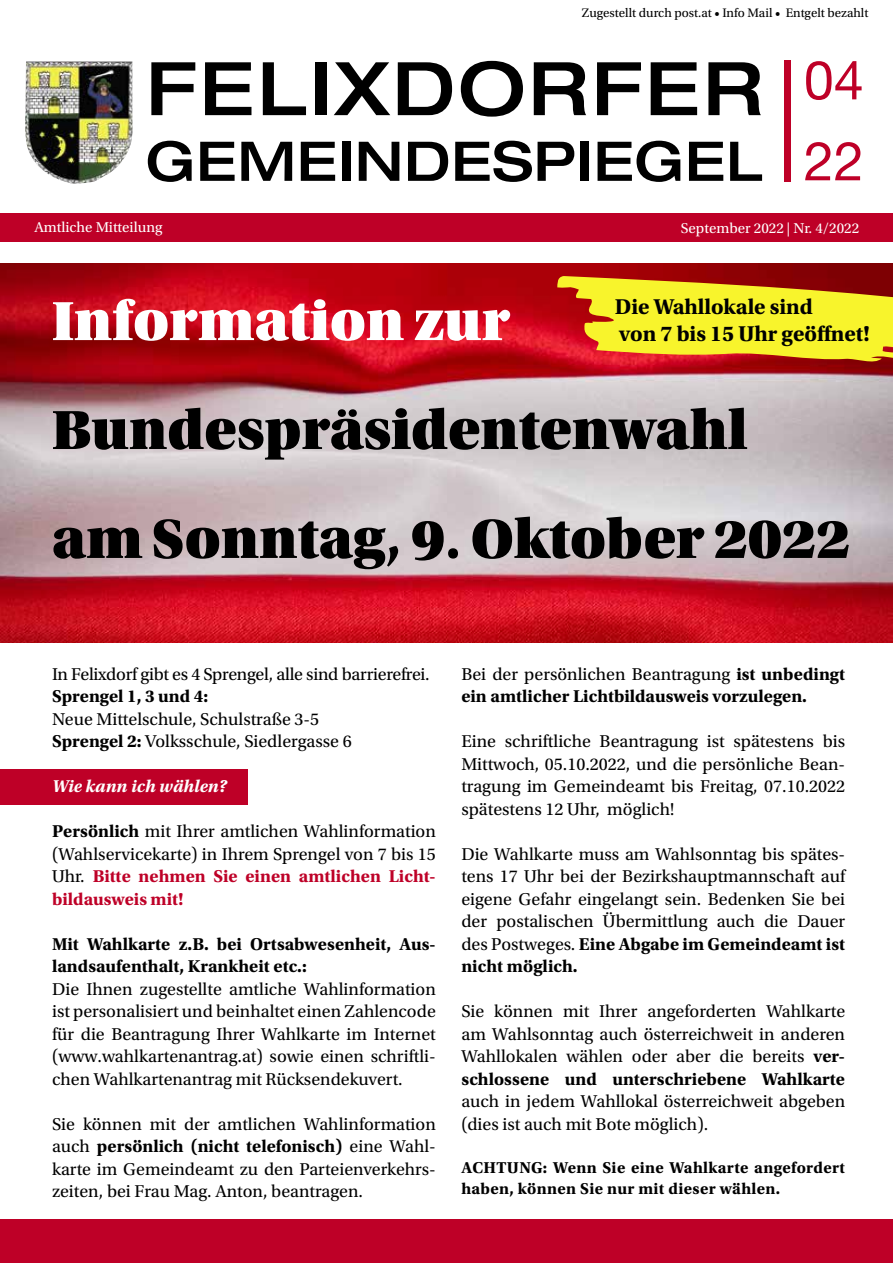
<style>
.page{position:relative;width:893px;height:1263px;background:#fff}
.page>*{position:absolute;margin:0;border:0;box-sizing:border-box;transform-origin:0 0}
.t1{font:300 121.65px "Helvetica Neue LT Std";color:#be0027}
.t2{font:500 expanded 73.95px "Helvetica Neue LT Std";letter-spacing:.04em;color:#000}
.t3{font:58.2px/108.9px "Utopia Std Black Headline";color:#000}
.t4{font:58.2px "Utopia Std Black Headline";color:#fff}
.t5{font:500 expanded 54.75px "Helvetica Neue LT Std";letter-spacing:.01em;color:#000}
.t6{font:53.85px/80.8px "Helvetica Neue LT Std";color:#be0027}
.t7{font:700 22.5px/27px "Utopia Std";letter-spacing:-.005em;color:#000}
.t8{font:18px/22.5px "Utopia Std";color:#000;text-align:justify}
.t9{font:700 18px/22.5px "Utopia Std";color:#000}
.t10{font:italic 700 18px "Utopia Std";color:#fff}
.t11{font:700 16.5px/21px "Utopia Std";letter-spacing:.02em;color:#000}
.t12{font:15px "Utopia Std";color:#fff}
.t13{font:12.9px "Utopia Std";color:#000}
.s1{font-weight:700}
.s2{font-weight:700;color:#be0027}
.s3{font-weight:400}
</style>
<div class="page">
<div style="left:0;top:1219px;width:893px;height:44px;background:#be0027"></div>
<img style="left:25px;top:62px;width:107px;height:122px">
<div style="left:0;top:213px;width:893px;height:28px;background:#be0027"></div>
<img style="left:0;top:264px;width:893px;height:379px">
<svg style="left:556px;top:276px;width:337px;height:89px;background:#e2af24"></svg>
<div style="left:0;top:770px;width:248px;height:35px;background:#be0027"></div>
<p class="t13" style="left:582px;top:6px;width:288px">Zugestellt durch post.at • Info Mail • Entgelt bezahlt</p>
<h2 class="t2" style="left:146px;top:43px;width:619px">FELIXDORFER</h2>
<h3 class="t5" style="left:146px;top:127px;width:618px">GEMEINDESPIEGEL</h3>
<h1 class="t1" style="left:774px;top:38px;width:29px">|</h1>
<h3 class="t6" style="left:804px;top:39px;width:61px">04<br>22</h3>
<p class="t12" style="left:34px;top:219px;width:130px">Amtliche Mitteilung</p>
<p class="t12" style="left:681px;top:220px;width:180px">September 2022 | Nr. 4/2022</p>
<h3 class="t4" style="left:52px;top:291px;width:459px">Information zur</h3>
<p class="t7" style="left:615px;top:293px;width:257px">Die Wahllokale sind<br>von 7 bis 15 Uhr geöffnet!</p>
<h3 class="t3" style="left:52px;top:377px;width:800px">Bundespräsidentenwahl am Sonntag, 9. Oktober 2022</h3>
<p class="t8" style="left:52px;top:663px;width:379px">In Felixdorf gibt es 4 Sprengel, alle sind barrierefrei.</p>
<p class="t9" style="left:52px;top:685px;width:158px">Sprengel 1, 3 und 4:</p>
<p class="t8" style="left:52px;top:708px;width:301px">Neue Mittelschule, Schulstraße 3-5<br><span class="s1">Sprengel 2:</span> Volksschule, Siedlergasse 6</p>
<p class="t10" style="left:52px;top:776px;width:176px">Wie kann ich wählen?</p>
<p class="t8" style="left:52px;top:820px;width:385px"><span class="s1">Persönlich</span> mit Ihrer amtlichen Wahlinformation (Wahlservicekarte) in Ihrem Sprengel von 7 bis 15<br>Uhr. <span class="s2">Bitte nehmen Sie einen amtlichen Licht&shy;bildausweis mit!</span></p>
<p class="t9" style="left:52px;top:933px;width:385px">Mit Wahlkarte z.B. bei Ortsabwesenheit, Aus&shy;landsaufenthalt, Krankheit etc.:</p>
<p class="t8" style="left:52px;top:978px;width:385px">Die Ihnen zugestellte amtliche Wahlinformation ist personalisiert und beinhaltet einen Zahlencode für die Beantragung Ihrer Wahlkarte im Internet (www.wahlkartenantrag.at) sowie einen schriftli&shy;chen Wahlkartenantrag mit Rücksendekuvert.</p>
<p class="t8" style="left:52px;top:1113px;width:385px">Sie können mit der amtlichen Wahlinformation auch <span class="s1">persönlich (nicht telefonisch)</span> eine Wahl&shy;karte im Gemeindeamt zu den Parteienverkehrs&shy;zeiten, bei Frau Mag. Anton, beantragen.</p>
<p class="t9" style="left:461px;top:663px;width:385px"><span class="s3">Bei der persönlichen Beantragung</span> ist unbedingt ein amtlicher Lichtbildausweis vorzulegen.</p>
<p class="t8" style="left:461px;top:730px;width:385px">Eine schriftliche Beantragung ist spätestens bis Mittwoch, 05.10.2022, und die persönliche Bean&shy;tragung im Gemeindeamt bis Freitag, 07.10.2022 spätestens 12 Uhr, möglich!</p>
<p class="t8" style="left:461px;top:843px;width:385px">Die Wahlkarte muss am Wahlsonntag bis spätes&shy;tens 17 Uhr bei der Bezirkshauptmannschaft auf eigene Gefahr eingelangt sein. Bedenken Sie bei der postalischen Übermittlung auch die Dauer des Postweges. <span class="s1">Eine Abgabe im Gemeindeamt ist nicht möglich.</span></p>
<p class="t8" style="left:461px;top:1000px;width:385px">Sie können mit Ihrer angeforderten Wahlkarte am Wahlsonntag auch österreichweit in anderen Wahllokalen wählen oder aber die bereits <span class="s1">ver&shy;schlossene und unterschriebene Wahlkarte</span></p>
<p class="t8" style="left:461px;top:1090px;width:385px">auch in jedem Wahllokal österreichweit abgeben (dies ist auch mit Bote möglich).</p>
<p class="t11" style="left:461px;top:1157px;width:385px">ACHTUNG: Wenn Sie eine Wahlkarte angefordert haben, können Sie nur mit dieser wählen.</p>
</div>
